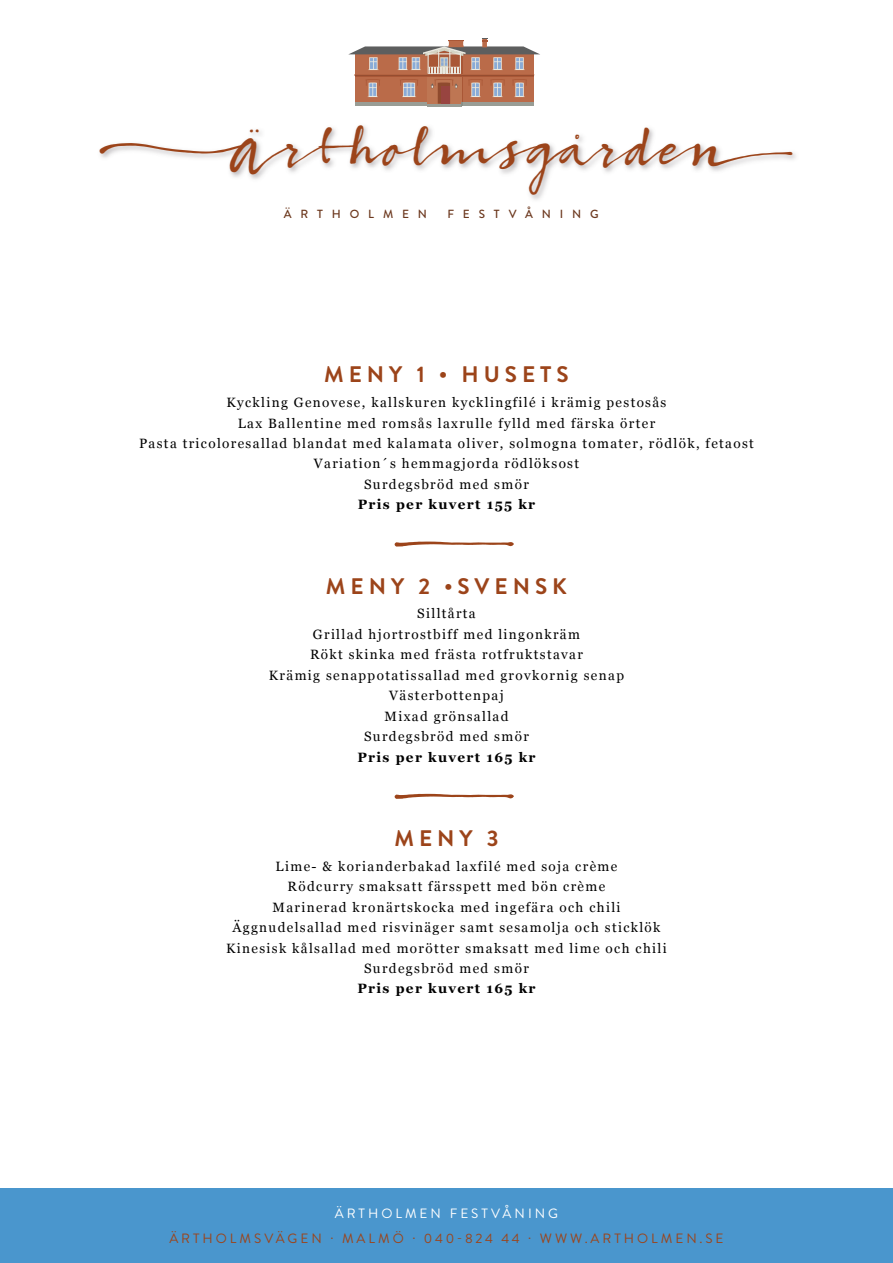
<style>
.page{position:relative;width:893px;height:1263px;background:#fff}
.page>*{position:absolute;margin:0;border:0;box-sizing:border-box;transform-origin:0 0}
.Linje{font:54px "Bambusa Pro Regular";color:#9c441a}
.t1{font:44.4px "Bambusa Pro Regular";color:#9c441a}
.Rubrik{font:700 22.5px "Brandon Grotesque";letter-spacing:.22em;color:#9c441a}
.Bröd{font:13.5px "Georgia";letter-spacing:.1em;color:#000}
.Bröd-2{font:700 13.5px "Georgia";letter-spacing:.1em;color:#000}
.t2{font:13.5px "Brandon Grotesque";letter-spacing:.22em;color:#9c441a}
.t3{font:13.5px "Brandon Grotesque";letter-spacing:.22em;color:#fff}
.t4{font:500 11.85px "Brandon Grotesque";letter-spacing:.75em;color:#6c381e}
</style>
<div class="page">
<div style="left:0;top:1188px;width:893px;height:75px;background:#4a96cd"></div>
<img style="left:100px;top:126px;width:696px;height:74px">
<hr style="left:427px;top:104px;width:35px;height:3px;background:#999d95">
<svg style="left:348px;top:38px;width:192px;height:68px"></svg>
<div style="left:441px;top:86px;width:9px;height:18px;background:#984440"></div>
<svg style="left:100px;top:143px;width:144px;height:11px"></svg>
<p class="t1" style="left:224px;top:119px;width:570px">Ärtholmsgården</p>
<p class="t4" style="left:284px;top:206px;width:145px">ÄRTHOLMEN</p>
<p class="t4" style="left:447px;top:206px;width:153px">FESTVÅNING</p>
<p class="Rubrik" style="left:324px;top:359px;width:246px">MENY 1 • HUSETS</p>
<p class="Bröd" style="left:226px;top:393px;width:441px">Kyckling Genovese, kallskuren kycklingfilé i krämig pestosås</p>
<p class="Bröd" style="left:238px;top:413px;width:419px">Lax Ballentine med romsås laxrulle fylld med färska örter</p>
<p class="Bröd" style="left:139px;top:433px;width:616px">Pasta tricoloresallad blandat med kalamata oliver, solmogna tomater, rödlök, fetaost</p>
<p class="Bröd" style="left:314px;top:454px;width:267px">Variation´s hemmagjorda rödlöksost</p>
<p class="Bröd" style="left:364px;top:474px;width:166px">Surdegsbröd med smör</p>
<p class="Bröd-2" style="left:358px;top:494px;width:179px">Pris per kuvert 155 kr</p>
<p class="Linje" style="left:374px;top:514px;width:146px">—</p>
<p class="Rubrik" style="left:326px;top:570px;width:242px">MENY 2 •SVENSK</p>
<p class="Bröd" style="left:417px;top:604px;width:60px">Silltårta</p>
<p class="Bröd" style="left:313px;top:624px;width:268px">Grillad hjortrostbiff med lingonkräm</p>
<p class="Bröd" style="left:310px;top:645px;width:274px">Rökt skinka med frästa rotfruktstavar</p>
<p class="Bröd" style="left:269px;top:665px;width:357px">Krämig senappotatissallad med grovkornig senap</p>
<p class="Bröd" style="left:389px;top:686px;width:116px">Västerbottenpaj</p>
<p class="Bröd" style="left:384px;top:706px;width:125px">Mixad grönsallad</p>
<p class="Bröd" style="left:364px;top:727px;width:166px">Surdegsbröd med smör</p>
<p class="Bröd-2" style="left:357px;top:747px;width:180px">Pris per kuvert 165 kr</p>
<p class="Linje" style="left:374px;top:767px;width:146px">—</p>
<p class="Rubrik" style="left:394px;top:822px;width:106px">MENY 3</p>
<p class="Bröd" style="left:276px;top:856px;width:343px">Lime- &amp; korianderbakad laxfilé med soja crème</p>
<p class="Bröd" style="left:288px;top:877px;width:319px">Rödcurry smaksatt färsspett med bön crème</p>
<p class="Bröd" style="left:272px;top:897px;width:349px">Marinerad kronärtskocka med ingefära och chili</p>
<p class="Bröd" style="left:232px;top:917px;width:429px">Äggnudelsallad med risvinäger samt sesamolja och sticklök</p>
<p class="Bröd" style="left:226px;top:938px;width:442px">Kinesisk kålsallad med morötter smaksatt med lime och chili</p>
<p class="Bröd" style="left:364px;top:958px;width:166px">Surdegsbröd med smör</p>
<p class="Bröd-2" style="left:357px;top:978px;width:180px">Pris per kuvert 165 kr</p>
<p class="t3" style="left:335px;top:1204px;width:225px">ÄRTHOLMEN FESTVÅNING</p>
<p class="t2" style="left:169px;top:1229px;width:556px">ÄRTHOLMSVÄGEN · MALMÖ · 040-824 44 · WWW.ARTHOLMEN.SE</p>
</div>
